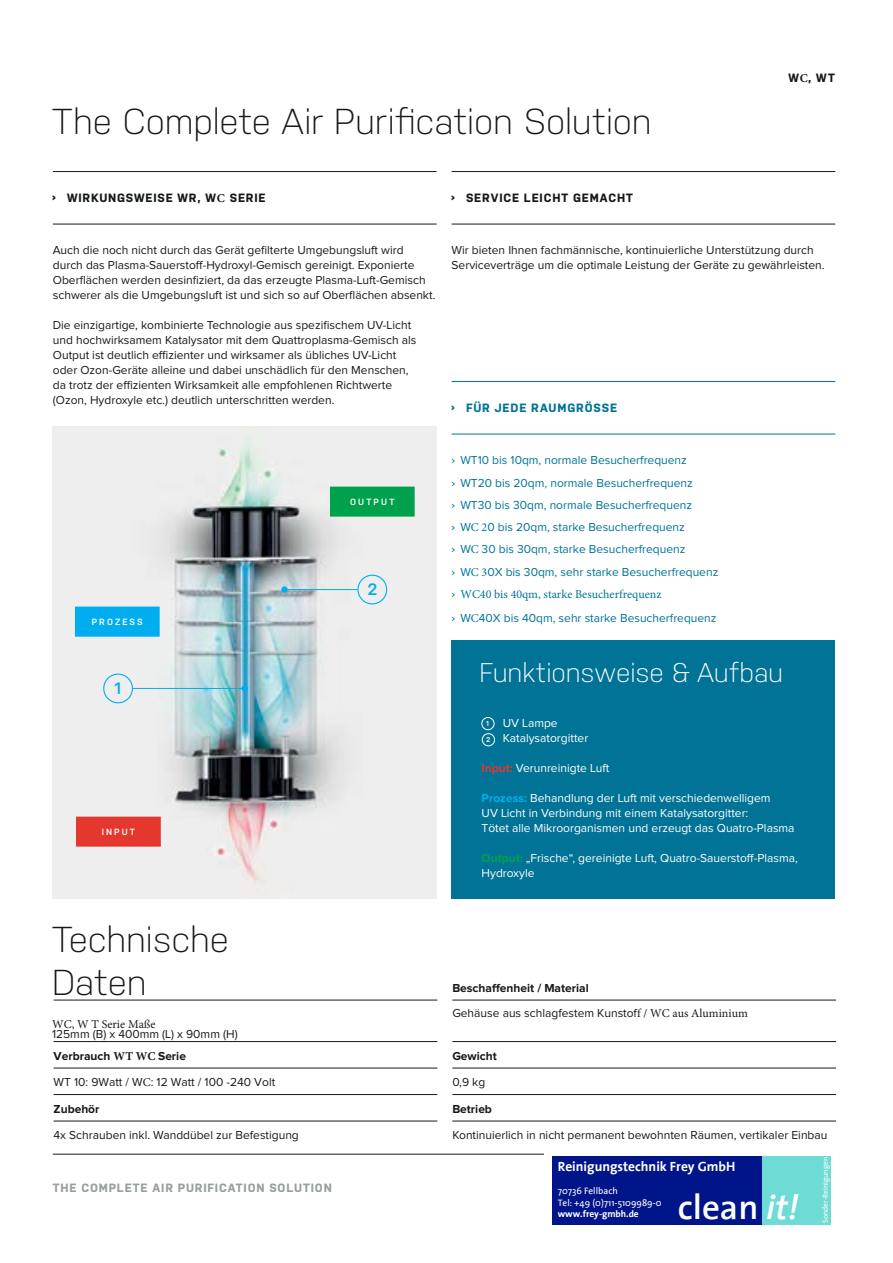
<style>
.page{position:relative;width:893px;height:1263px;background:#fff}
.page>*{position:absolute;margin:0;border:0;box-sizing:border-box;transform-origin:0 0}
.t1{font:300 36px/43.2px "Nudista";letter-spacing:-.005em;color:#16191b}
.t2{font:600 35.1px "The Sans";color:#fff}
.t3{font:300 27px "Nudista";letter-spacing:-.005em;color:#fff}
.t4{font:600 16.5px "Nudista";color:#00aeef}
.t5{font:700 13.5px "The Sans";color:#fff}
.t6{font:12px/15px "Proxima Nova";color:#16191b}
.t7{font:12px/22.4px "Proxima Nova";color:#007396}
.t8{font:12px/15px "Proxima Nova";color:#fff}
.t9{font:700 12px "Nudista";letter-spacing:.07em;color:#16191b}
.t10{font:700 12px "Proxima Nova";color:#16191b}
.t11{font:12px "Minion Pro";color:#007396}
.t12{font:700 12px "Nudista";letter-spacing:.075em;color:#999ea1}
.t13{font:700 12px "Nudista";letter-spacing:.07em;color:#007396}
.t14{font:12px "Minion Pro";color:#16191b}
.t15{font:9.45px/11.4px "The Sans";color:#fff}
.t16{font:700 9.45px "The Sans";color:#fff}
.t17{font:600 9px "Nudista";letter-spacing:.235em;color:#fff}
.t18{font:7.35px "The Sans";color:#fff}
.t19{font:600 7.05px "Nudista";color:#fff}
.s1{font-family:"Minion Pro"}
.s2{font-family:"Nudista"}
.s3{font-weight:700;color:#e4372d}
.s4{font-weight:700;color:#00aeef}
.s5{font-weight:700;color:#00a14d}
.s6{font-weight:700}
.s7{font-style:italic}
</style>
<div class="page">
<hr style="left:54px;top:1000px;width:383px;height:1px;background:#16191b">
<hr style="left:452px;top:1000px;width:384px;height:1px;background:#16191b">
<hr style="left:54px;top:1041px;width:383px;height:1px;background:#16191b">
<hr style="left:452px;top:1041px;width:384px;height:1px;background:#16191b">
<hr style="left:54px;top:1068px;width:383px;height:1px;background:#16191b">
<hr style="left:452px;top:1068px;width:384px;height:1px;background:#16191b">
<hr style="left:54px;top:1094px;width:383px;height:1px;background:#16191b">
<hr style="left:452px;top:1094px;width:384px;height:1px;background:#16191b">
<hr style="left:54px;top:1121px;width:383px;height:1px;background:#16191b">
<hr style="left:452px;top:1121px;width:384px;height:1px;background:#16191b">
<hr style="left:53px;top:1154px;width:782px;height:1px;background:#16191b">
<hr style="left:452px;top:381px;width:383px;height:1px;background:#007396">
<hr style="left:452px;top:434px;width:383px;height:1px;background:#007396">
<hr style="left:452px;top:171px;width:383px;height:1px;background:#16191b">
<hr style="left:53px;top:171px;width:384px;height:1px;background:#16191b">
<hr style="left:452px;top:224px;width:383px;height:1px;background:#16191b">
<hr style="left:53px;top:224px;width:384px;height:1px;background:#16191b">
<div style="left:452px;top:640px;width:383px;height:259px;background:#007396"></div>
<div style="left:482px;top:717px;width:12px;height:13px;border:1px solid #fff;border-radius:50%"></div>
<div style="left:482px;top:733px;width:13px;height:13px;border:1px solid #fff;border-radius:50%"></div>
<img style="left:53px;top:427px;width:384px;height:472px">
<div style="left:77px;top:817px;width:83px;height:29px;background:#e4372d"></div>
<div style="left:76px;top:817px;width:85px;height:30px;border:1px solid #e4372d"></div>
<div style="left:76px;top:607px;width:83px;height:29px;background:#00aeef"></div>
<div style="left:75px;top:607px;width:85px;height:30px;border:1px solid #00aeef"></div>
<div style="left:330px;top:487px;width:84px;height:29px;background:#00a14d"></div>
<div style="left:330px;top:487px;width:85px;height:30px;border:1px solid #00a14d"></div>
<div style="left:103px;top:673px;width:30px;height:30px;border:1px solid #00aeef;border-radius:50%"></div>
<div style="left:241px;top:685px;width:7px;height:7px;background:#00aeef;border-radius:50%"></div>
<hr style="left:133px;top:688px;width:112px;height:1px;background:#00aeef">
<div style="left:357px;top:575px;width:30px;height:29px;border:1px solid #00aeef;border-radius:50%"></div>
<svg style="left:281px;top:586px;width:7px;height:7px"></svg>
<hr style="left:284px;top:589px;width:73px;height:1px;background:#00aeef">
<div style="left:544px;top:1148px;width:295px;height:84px;background:#fff"></div>
<div style="left:552px;top:1156px;width:211px;height:69px;background:#001589"></div>
<div style="left:762px;top:1156px;width:69px;height:69px;background:#6edbd5"></div>
<h1 class="t1" style="left:52px;top:100px;width:601px">The Complete Air Purification Solution</h1>
<p class="t9" style="left:67px;top:190px;width:200px">WIRKUNGSWEISE WR, W<span class="s1">C</span> SERIE</p>
<p class="t9" style="left:466px;top:190px;width:168px">SERVICE LEICHT GEMACHT</p>
<p class="t9" style="left:53px;top:190px;width:5px">›</p>
<p class="t9" style="left:451px;top:190px;width:5px">›</p>
<p class="t9" style="left:788px;top:70px;width:48px">W<span class="s1">C</span>, WT</p>
<p class="t6" style="left:53px;top:243px;width:384px">Auch die noch nicht durch das Gerät gefilterte Umgebungsluft wird durch das Plasma-Sauerstoff-Hydroxyl-Gemisch gereinigt. Exponierte Oberflächen werden desinfiziert, da das erzeugte Plasma-Luft-Gemisch schwerer als die Umgebungsluft ist und sich so auf Oberflächen absenkt.</p>
<p class="t6" style="left:53px;top:318px;width:365px">Die einzigartige, kombinierte Technologie aus spezifischem UV-Licht und hochwirksamem Katalysator mit dem Quattroplasma-Gemisch als Output ist deutlich effizienter und wirksamer als übliches UV-Licht oder Ozon-Geräte alleine und dabei unschädlich für den Menschen, da trotz der effizienten Wirksamkeit alle empfohlenen Richtwerte (Ozon, Hydroxyle etc.) deutlich unterschritten werden.</p>
<p class="t6" style="left:452px;top:243px;width:375px">Wir bieten Ihnen fachmännische, kontinuierliche Unterstützung durch<br>Serviceverträge um die optimale Leistung der Geräte zu gewährleisten.</p>
<p class="t13" style="left:451px;top:400px;width:5px">›</p>
<p class="t13" style="left:466px;top:400px;width:153px">FÜR JEDE RAUMGRÖSSE</p>
<p class="t17" style="left:92px;top:616px;width:53px">PROZESS</p>
<h3 class="t4" style="left:115px;top:679px;width:8px">1</h3>
<p class="t17" style="left:102px;top:826px;width:35px">INPUT</p>
<p class="t17" style="left:350px;top:496px;width:46px">OUTPUT</p>
<h3 class="t4" style="left:368px;top:580px;width:12px">2</h3>
<p class="t7" style="left:452px;top:449px;width:268px"><span class="s2">›</span> WT10 bis 10qm, normale Besucherfrequenz<br><span class="s2">›</span> WT20 bis 20qm, normale Besucherfrequenz<br><span class="s2">›</span> WT30 bis 30qm, normale Besucherfrequenz<br><span class="s2">›</span> W<span class="s1">C 2</span>0 bis 20qm, starke Besucherfrequenz<br><span class="s2">›</span> W<span class="s1">C</span> 30 bis 30qm, starke Besucherfrequenz<br><span class="s2">›</span> W<span class="s1">C 3</span>0X bis 30qm, sehr starke Besucherfrequenz</p>
<p class="t11" style="left:452px;top:587px;width:211px"><span class="s2">›</span> WC40 bis 40qm, starke Besucherfrequenz</p>
<p class="t7" style="left:452px;top:608px;width:266px"><span class="s2">›</span> W<span class="s1">C</span>40X bis 40qm, sehr starke Besucherfrequenz</p>
<h3 class="t3" style="left:480px;top:657px;width:305px">Funktionsweise &amp; Aufbau</h3>
<p class="t8" style="left:503px;top:716px;width:87px">UV Lampe<br>Katalysatorgitter</p>
<p class="t8" style="left:482px;top:761px;width:129px"><span class="s3">Input:</span> Verunreinigte Luft</p>
<p class="t8" style="left:482px;top:791px;width:314px"><span class="s4">Prozess:</span> Behandlung der Luft mit verschiedenwelligem<br>UV Licht in Verbindung mit einem Katalysatorgitter:<br>Tötet alle Mikroorganismen und erzeugt das Quatro-Plasma</p>
<p class="t8" style="left:482px;top:851px;width:318px"><span class="s5">Output:</span> „Frische“, gereinigte Luft, Quatro-Sauerstoff-Plasma,<br>Hydroxyle</p>
<p class="t19" style="left:486px;top:719px;width:4px">1</p>
<p class="t19" style="left:486px;top:736px;width:6px">2</p>
<h1 class="t1" style="left:52px;top:917px;width:178px">Technische<br>Daten</h1>
<p class="t14" style="left:52px;top:1016px;width:105px">WC, W T Serie Maße</p>
<p class="t6" style="left:52px;top:1027px;width:187px">125mm (B) x 400mm (L) x 90mm (H)</p>
<p class="t6" style="left:452px;top:975px;width:297px;line-height:26px"><span class="s6">Beschaffenheit / Material<br></span>Gehäuse aus schlagfestem Kunstof<span class="s1">f / WC aus Aluminium</span></p>
<p class="t10" style="left:54px;top:1050px;width:134px">Verbrauch <span class="s1">WT WC</span> Serie</p>
<p class="t10" style="left:452px;top:1050px;width:46px">Gewicht</p>
<p class="t6" style="left:54px;top:1075px;width:223px">WT 10: 9Watt / W<span class="s1">C</span>: 12 Watt / 100 -240 Volt</p>
<p class="t6" style="left:452px;top:1075px;width:34px">0,9 kg</p>
<p class="t10" style="left:54px;top:1103px;width:47px">Zubehör</p>
<p class="t10" style="left:452px;top:1103px;width:41px">Betrieb</p>
<p class="t6" style="left:54px;top:1128px;width:247px">4x Schrauben inkl. Wanddübel zur Befestigung</p>
<p class="t6" style="left:452px;top:1128px;width:377px">Kontinuierlich in nicht permanent bewohnten Räumen, vertikaler Einbau</p>
<p class="t12" style="left:53px;top:1180px;width:280px">THE COMPLETE AIR PURIFICATION SOLUTION</p>
<p class="t5" style="left:558px;top:1155px;width:179px">Reinigungstechnik Frey GmbH</p>
<p class="t15" style="left:558px;top:1185px;width:106px">70736 Fellbach<br>Tel: +49 (0)711-5109989-0</p>
<p class="t16" style="left:558px;top:1206px;width:83px">www.frey-gmbh.de</p>
<h2 class="t2" style="left:678px;top:1178px;width:122px">clean <span class="s7">it!</span></h2>
<p class="t18" style="left:819px;top:1223px;width:67px;rotate:-90deg">Sonder-Reinigungen</p>
</div>
